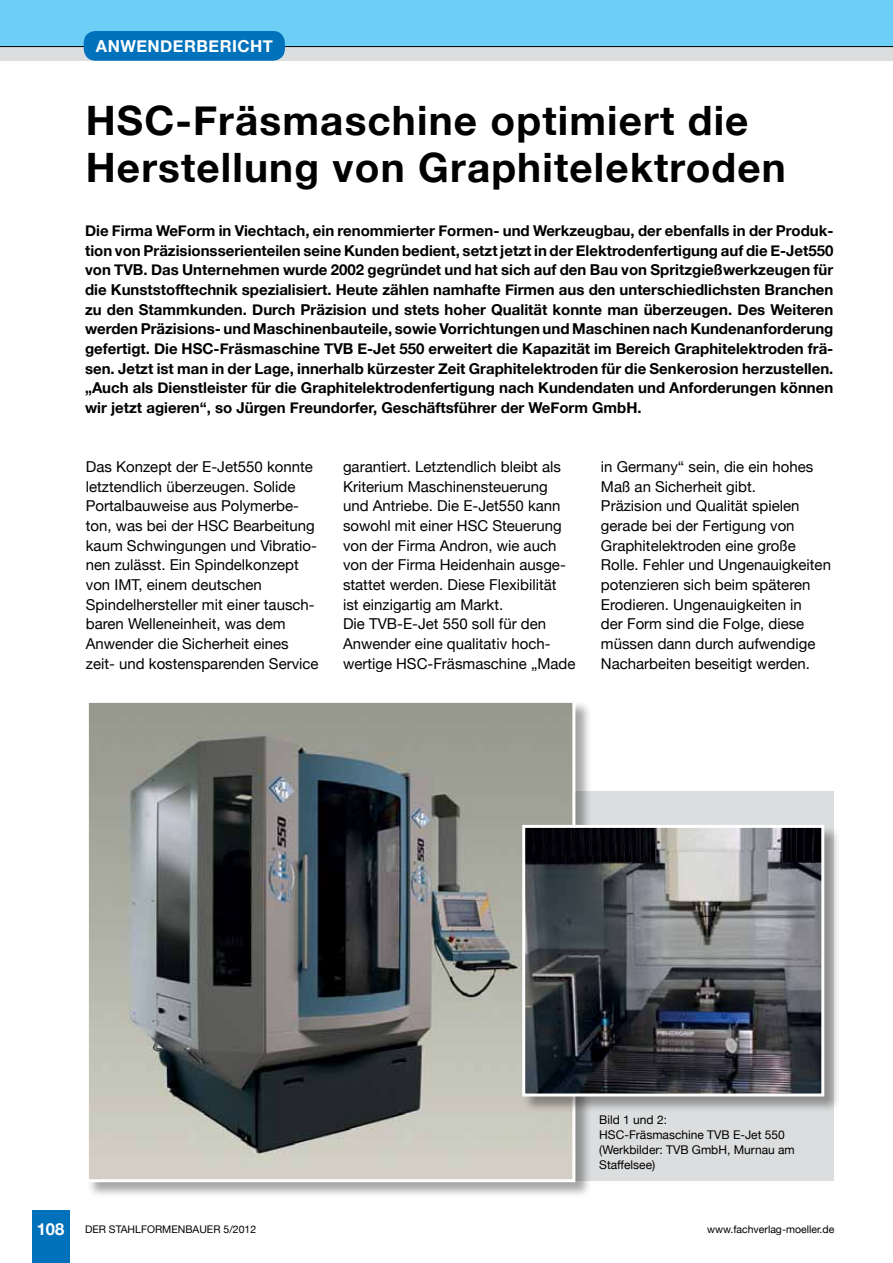
<style>
.page{position:relative;width:893px;height:1263px;background:#fff}
.page>*{position:absolute;margin:0;border:0;box-sizing:border-box;transform-origin:0 0}
.t1{font:700 40.5px/46.5px "Helvetica Neue";letter-spacing:.03em;color:#000}
.t2{font:700 16.5px "Helvetica Neue";letter-spacing:.03em;color:#fff}
.t3{font:15px/19.6px "Helvetica Neue";color:#000}
.t4{font:700 15px/19.6px "Helvetica Neue";color:#000;text-align:justify}
.t5{font:12px/15px "Helvetica Neue";color:#000}
.t6{font:10.5px "Helvetica Neue";color:#000}
</style>
<div class="page">
<div style="left:32px;top:1210px;width:37px;height:53px;background:#0072bc"></div>
<div style="left:0;top:47px;width:893px;height:14px;background:#dcddde"></div>
<div style="left:0;top:0;width:893px;height:47px;background:#6dcff6"></div>
<div style="left:84px;top:31px;width:201px;height:30px;background:#0072bc;border-radius:12px"></div>
<div style="left:404px;top:791px;width:429px;height:389px;background:#dcddde"></div>
<div style="left:86px;top:700px;width:506px;height:498px;background:#000;opacity:.35"></div>
<img style="left:90px;top:704px;width:481px;height:474px">
<div style="left:86px;top:700px;width:489px;height:482px;border:3px solid #fff"></div>
<div style="left:522px;top:825px;width:319px;height:288px;background:#000;opacity:.35"></div>
<img style="left:526px;top:829px;width:294px;height:263px">
<div style="left:522px;top:825px;width:302px;height:271px;border:3px solid #fff"></div>
<p class="t2" style="left:96px;top:31px;width:178px">ANWENDERBERICHT</p>
<h1 class="t1" style="left:86px;top:95px;width:702px">HSC-Fräsmaschine optimiert die<br>Herstellung von Graphitelektroden</h1>
<p class="t4" style="left:85px;top:220px;width:750px">Die Firma WeForm in Viechtach, ein renommierter Formen- und Werkzeugbau, der ebenfalls in der Produk&shy;tion von Präzisionsserienteilen seine Kunden bedient, setzt jetzt in der Elektrodenfertigung auf die E-Jet550 von TVB. Das Unternehmen wurde 2002 gegründet und hat sich auf den Bau von Spritzgießwerkzeugen für die Kunststofftechnik spezialisiert. Heute zählen namhafte Firmen aus den unterschiedlichsten Branchen zu den Stammkunden. Durch Präzision und stets hoher Qualität konnte man überzeugen. Des Weiteren werden Präzisions- und Maschinenbauteile, sowie Vorrichtungen und Maschinen nach Kundenanforderung gefertigt. Die HSC-Fräsmaschine TVB E-Jet 550 erweitert die Kapazität im Bereich Graphitelektroden frä&shy;sen. Jetzt ist man in der Lage, innerhalb kürzester Zeit Graphitelektroden für die Senkerosion herzustellen. „Auch als Dienstleister für die Graphitelektrodenfertigung nach Kundendaten und Anforderungen können wir jetzt agieren“, so Jürgen Freundorfer, Geschäftsführer der WeForm GmbH.</p>
<p class="t3" style="left:86px;top:456px;width:234px">Das Konzept der E-Jet550 konnte letztendlich überzeugen. Solide<br>Portalbauweise aus Polymerbe&shy;ton, was bei der HSC Bearbeitung kaum Schwingungen und Vibratio&shy;nen zulässt. Ein Spindelkonzept von IMT, einem deutschen<br>Spindelhersteller mit einer tausch&shy;baren Welleneinheit, was dem<br>Anwender die Sicherheit eines zeit- und kostensparenden Service</p>
<p class="t3" style="left:343px;top:456px;width:234px">garantiert. Letztendlich bleibt als<br>Kriterium Maschinensteuerung und Antriebe. Die E-Jet550 kann sowohl mit einer HSC Steuerung von der Firma Andron, wie auch von der Firma Heidenhain ausge&shy;stattet werden. Diese Flexibilität ist einzigartig am Markt.<br>Die TVB-E-Jet 550 soll für den<br>Anwender eine qualitativ hoch&shy;wertige HSC-Fräsmaschine „Made</p>
<p class="t3" style="left:601px;top:456px;width:232px">in Germany“ sein, die ein hohes<br>Maß an Sicherheit gibt.<br>Präzision und Qualität spielen gerade bei der Fertigung von<br>Graphitelektroden eine große<br>Rolle. Fehler und Ungenauigkeiten potenzieren sich beim späteren<br>Erodieren. Ungenauigkeiten in<br>der Form sind die Folge, diese müssen dann durch aufwendige<br>Nacharbeiten beseitigt werden.</p>
<p class="t2" style="left:37px;top:1214px;width:29px">108</p>
<p class="t6" style="left:85px;top:1220px;width:173px">DER STAHLFORMENBAUER 5/2012</p>
<p class="t5" style="left:599px;top:1111px;width:197px">Bild 1 und 2:<br>HSC-Fräsmaschine TVB E-Jet 550 (Werkbilder: TVB GmbH, Murnau am<br>Staffelsee)</p>
<p class="t6" style="left:707px;top:1220px;width:129px">www.fachverlag-moeller.de</p>
</div>
